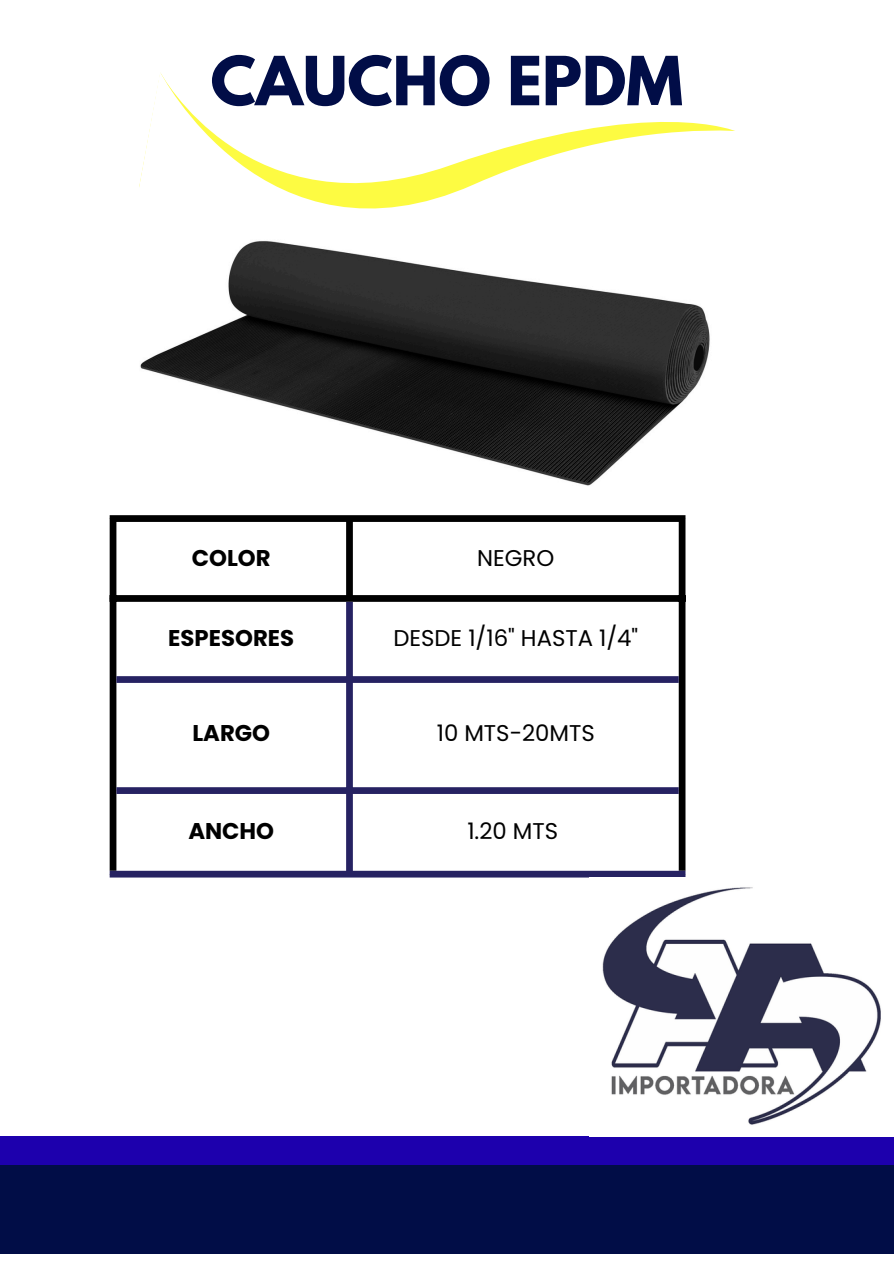
<style>
.page{position:relative;width:894px;height:1264px;background:#fff}
.page>*{position:absolute;margin:0;border:0;box-sizing:border-box;transform-origin:0 0}
.t1{font:700 60px "League Spartan";color:#010d47}
.t2{font:22.8px "Poppins";color:#000}
.t3{font:700 22.8px "Poppins";color:#000}
</style>
<div class="page">
<div style="left:0;top:1136px;width:893px;height:72px;background:#1d00ad"></div>
<div style="left:0;top:1165px;width:893px;height:88px;background:#010d47"></div>
<svg style="left:139px;top:72px;width:596px;height:137px"></svg>
<div style="left:110px;top:522px;width:6px;height:348px;background:#000"></div>
<div style="left:346px;top:522px;width:7px;height:73px;background:#000"></div>
<div style="left:678px;top:522px;width:7px;height:348px;background:#000"></div>
<div style="left:110px;top:515px;width:575px;height:7px;background:#000"></div>
<div style="left:110px;top:595px;width:575px;height:7px;background:#000"></div>
<div style="left:346px;top:602px;width:7px;height:268px;background:#262262"></div>
<div style="left:116px;top:676px;width:562px;height:7px;background:#262262"></div>
<div style="left:116px;top:787px;width:562px;height:7px;background:#262262"></div>
<div style="left:110px;top:870px;width:575px;height:7px;background:#262262"></div>
<img style="left:140px;top:241px;width:570px;height:245px">
<img style="left:602px;top:887px;width:279px;height:238px">
<p class="t1" style="left:210px;top:51px;width:474px">CAUCHO EPDM</p>
<p class="t3" style="left:192px;top:542px;width:80px">COLOR</p>
<h1 class="t2" style="left:477px;top:542px;width:79px">NEGRO</h1>
<p class="t3" style="left:168px;top:621px;width:127px">ESPESORES</p>
<p class="t2" style="left:393px;top:621px;width:246px">DESDE 1/16" HASTA 1/4"</p>
<p class="t3" style="left:192px;top:717px;width:79px">LARGO</p>
<p class="t2" style="left:436px;top:717px;width:160px">10 MTS-20MTS</p>
<p class="t3" style="left:188px;top:815px;width:87px">ANCHO</p>
<p class="t2" style="left:467px;top:815px;width:92px">1.20 MTS</p>
</div>
